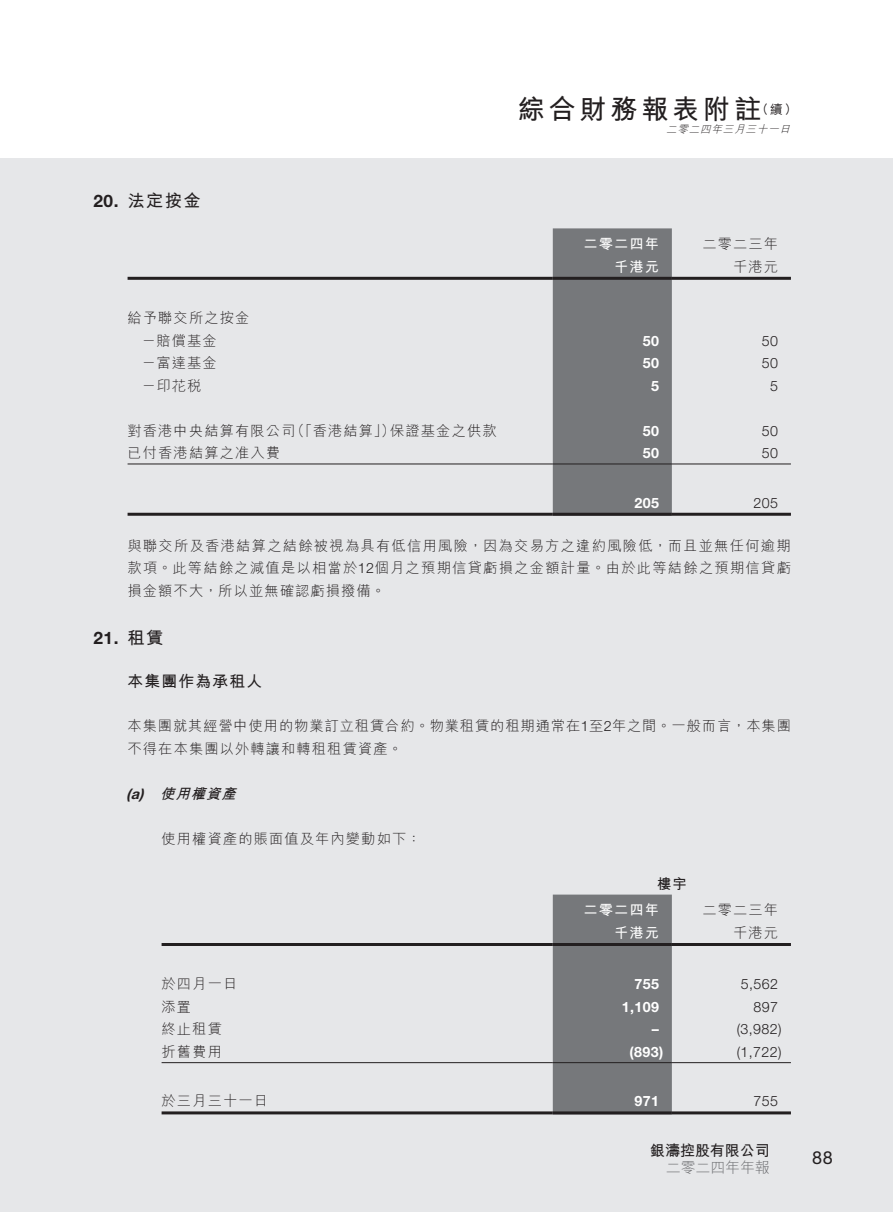
<style>
.page{position:relative;width:893px;height:1212px;background:#fff}
.page>*{position:absolute;margin:0;border:0;box-sizing:border-box;transform-origin:0 0}
.t1{font:700 27px "M Hei HK";letter-spacing:.145em;color:#231f20}
.t2{font:18px "Helvetica Neue LT Std";color:#231f20}
.t3{font:700 17.25px "M Hei HK";letter-spacing:.08em;color:#231f20}
.t4{font:700 17.25px "Helvetica Neue LT Std";color:#231f20}
.t5{font:700 15.75px "M Hei HK";letter-spacing:.08em;color:#231f20}
.t6{font:700 15px "M Hei HK";color:#231f20}
.t7{font:300 15px "M Hei HK";letter-spacing:-.01em;color:#6c6d70}
.t8{font:300 14.25px/22.5px "M Hei HK";letter-spacing:.08em;color:#231f20;text-align:justify}
.t9{font:300 14.25px "Helvetica Neue LT Std";letter-spacing:.03em;color:#231f20}
.t10{font:700 14.25px "Helvetica Neue LT Std";letter-spacing:.03em;color:#fff}
.t11{font:700 14.25px "M Hei HK";letter-spacing:.08em;color:#fff}
.t12{font:italic 700 14.25px "M Hei HK";color:#231f20}
.t13{font:italic 700 14.25px "Helvetica Neue LT Std";color:#231f20}
.t14{font:700 14.25px "M Hei HK";color:#231f20}
.t15{font:500 12.75px "M Hei HK";color:#231f20}
.t16{font:italic 300 10.5px "M Hei HK";color:#231f20}
.s1{font-family:"Helvetica Neue LT Std"}
</style>
<div class="page">
<div style="left:0;top:158px;width:893px;height:1054px;background:#e6e7e9"></div>
<div style="left:553px;top:228px;width:119px;height:285px;background:#76787b"></div>
<hr style="left:128px;top:277px;width:425px;height:3px;background:#231f20">
<hr style="left:553px;top:277px;width:119px;height:3px;background:#231f20">
<hr style="left:672px;top:277px;width:119px;height:3px;background:#231f20">
<hr style="left:128px;top:464px;width:425px;height:1px;background:#231f20">
<hr style="left:553px;top:464px;width:119px;height:1px;background:#231f20">
<hr style="left:672px;top:464px;width:119px;height:1px;background:#231f20">
<hr style="left:128px;top:513px;width:425px;height:3px;background:#231f20">
<hr style="left:553px;top:513px;width:119px;height:3px;background:#231f20">
<hr style="left:672px;top:513px;width:119px;height:3px;background:#231f20">
<div style="left:553px;top:894px;width:119px;height:217px;background:#76787b"></div>
<hr style="left:162px;top:943px;width:391px;height:3px;background:#231f20">
<hr style="left:553px;top:943px;width:119px;height:3px;background:#231f20">
<hr style="left:672px;top:943px;width:119px;height:3px;background:#231f20">
<hr style="left:162px;top:1062px;width:391px;height:1px;background:#231f20">
<hr style="left:553px;top:1062px;width:119px;height:1px;background:#231f20">
<hr style="left:672px;top:1062px;width:119px;height:1px;background:#231f20">
<hr style="left:162px;top:1111px;width:391px;height:3px;background:#231f20">
<hr style="left:553px;top:1111px;width:119px;height:3px;background:#231f20">
<hr style="left:672px;top:1111px;width:119px;height:3px;background:#231f20">
<h1 class="t1" style="left:518px;top:90px;width:245px">綜合財務報表附註</h1>
<p class="t15" style="left:756px;top:100px;width:43px">（續(</p>
<p class="t16" style="left:666px;top:121px;width:129px">二零二四年三月三十一日</p>
<p class="t4" style="left:94px;top:190px;width:26px">20.</p>
<p class="t3" style="left:128px;top:188px;width:75px">法定按金</p>
<p class="t8" style="left:128px;top:306px;width:123px">給予聯交所之按金</p>
<p class="t8" style="left:142px;top:328px;width:76px">－賠償基金</p>
<p class="t8" style="left:142px;top:351px;width:76px">－富達基金</p>
<p class="t8" style="left:142px;top:373px;width:61px">－印花稅</p>
<p class="t8" style="left:290px;top:418px;width:106px">（「香港結算」）</p>
<p class="t8" style="left:128px;top:418px;width:169px">對香港中央結算有限公司</p>
<p class="t8" style="left:390px;top:418px;width:108px">保證基金之供款</p>
<p class="t8" style="left:128px;top:441px;width:154px">已付香港結算之准入費</p>
<p class="t11" style="left:583px;top:233px;width:77px">二零二四年</p>
<p class="t8" style="left:702px;top:232px;width:77px">二零二三年</p>
<p class="t11" style="left:614px;top:256px;width:46px">千港元</p>
<p class="t8" style="left:733px;top:255px;width:46px">千港元</p>
<p class="t10" style="left:643px;top:332px;width:18px">50</p>
<p class="t9" style="left:762px;top:332px;width:18px">50</p>
<p class="t10" style="left:643px;top:354px;width:18px">50</p>
<p class="t9" style="left:762px;top:354px;width:18px">50</p>
<p class="t10" style="left:651px;top:377px;width:9px">5</p>
<p class="t9" style="left:770px;top:377px;width:9px">5</p>
<p class="t10" style="left:643px;top:422px;width:18px">50</p>
<p class="t9" style="left:762px;top:422px;width:18px">50</p>
<p class="t10" style="left:643px;top:444px;width:18px">50</p>
<p class="t9" style="left:762px;top:444px;width:18px">50</p>
<p class="t4" style="left:94px;top:627px;width:26px">21.</p>
<p class="t10" style="left:634px;top:494px;width:26px">205</p>
<p class="t8" style="left:128px;top:534px;width:665px">與聯交所及香港結算之結餘被視為具有低信用風險，因為交易方之違約風險低，而且並無任何逾期款項。此等結餘之減值是以相當於<span class="s1">12</span>個月之預期信貸虧損之金額計量。由於此等結餘之預期信貸虧損金額不大，所以並無確認虧損撥備。</p>
<p class="t3" style="left:128px;top:625px;width:37px">租賃</p>
<p class="t9" style="left:754px;top:494px;width:26px">205</p>
<p class="t5" style="left:128px;top:670px;width:136px">本集團作為承租人</p>
<p class="t8" style="left:128px;top:714px;width:665px">本集團就其經營中使用的物業訂立租賃合約。物業租賃的租期通常在 至<span class="s1">1 2</span>年之間。一般而言，本集團不得在本集團以外轉讓和轉租租賃資產。</p>
<p class="t12" style="left:160px;top:783px;width:82px">使用權資產</p>
<p class="t13" style="left:126px;top:785px;width:19px">a(</p>
<p class="t13" style="left:139px;top:785px;width:6px">)</p>
<p class="t8" style="left:162px;top:826px;width:261px">使用權資產的賬面值及年內變動如下：</p>
<p class="t14" style="left:657px;top:873px;width:31px">樓宇</p>
<p class="t11" style="left:583px;top:900px;width:77px">二零二四年</p>
<p class="t11" style="left:614px;top:922px;width:46px">千港元</p>
<p class="t8" style="left:702px;top:898px;width:77px">二零二三年</p>
<p class="t8" style="left:733px;top:921px;width:46px">千港元</p>
<p class="t8" style="left:162px;top:972px;width:77px">於四月一日</p>
<p class="t10" style="left:634px;top:975px;width:26px">755</p>
<p class="t9" style="left:741px;top:975px;width:39px">5,562</p>
<p class="t8" style="left:162px;top:995px;width:31px">添置</p>
<p class="t10" style="left:622px;top:998px;width:39px">1,109</p>
<p class="t9" style="left:754px;top:998px;width:26px">897</p>
<p class="t8" style="left:162px;top:1017px;width:62px">終止租賃</p>
<p class="t10" style="left:652px;top:1020px;width:9px">–</p>
<p class="t9" style="left:737px;top:1020px;width:46px">)3,982(</p>
<p class="t8" style="left:162px;top:1040px;width:62px">折舊費用</p>
<p class="t10" style="left:629px;top:1043px;width:35px">)893(</p>
<p class="t9" style="left:737px;top:1043px;width:46px">)1,722(</p>
<p class="t8" style="left:162px;top:1089px;width:108px">於三月三十一日</p>
<p class="t10" style="left:634px;top:1092px;width:26px">971</p>
<p class="t9" style="left:754px;top:1092px;width:26px">755</p>
<p class="t6" style="left:650px;top:1140px;width:121px">銀濤控股有限公司</p>
<p class="t7" style="left:666px;top:1157px;width:105px">二零二四年年報</p>
<p class="t2" style="left:812px;top:1146px;width:22px">88</p>
</div>
